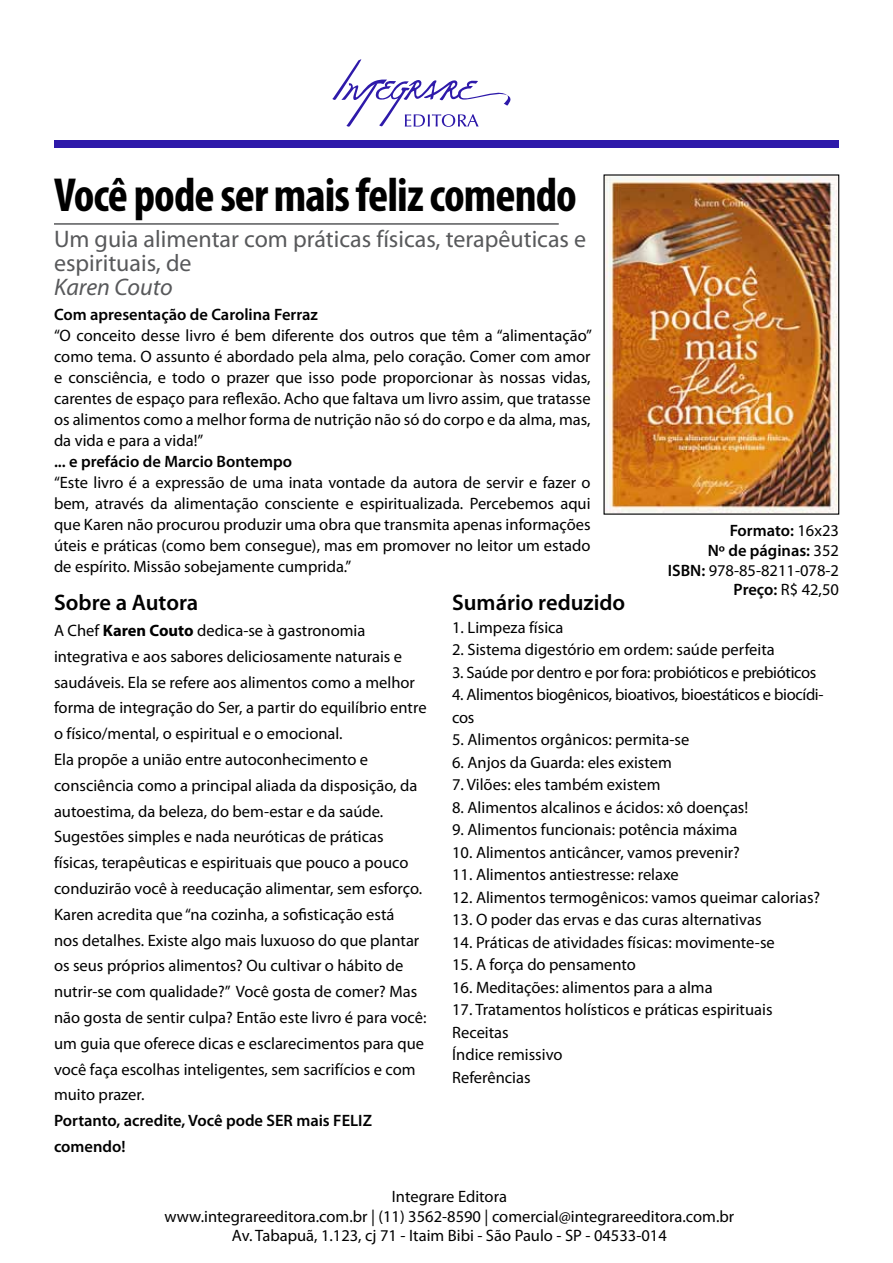
<style>
.page{position:relative;width:893px;height:1263px;background:#fff}
.page>*{position:absolute;margin:0;border:0;box-sizing:border-box;transform-origin:0 0}
.t1{font:700 condensed 48px "Myriad Pro";letter-spacing:-.02em;color:#000}
.t2{font:24px/24px "Myriad Pro";color:#58595b}
.t3{font:italic 24px "Myriad Pro";color:#58595b}
.t4{font:600 22.5px "Myriad Pro";color:#000}
.t5{font:16.5px/25.8px "Myriad Pro";color:#000;text-align:justify}
.t6{font:600 16.5px/25.8px "Myriad Pro";color:#000}
.t7{font:16.5px/22.5px "Myriad Pro";letter-spacing:-.02em;color:#000}
.s1{font-weight:700}
.s2{font-weight:600}
</style>
<div class="page">
<img style="left:606px;top:177px;width:231px;height:335px">
<svg style="left:332px;top:59px;width:179px;height:68px"></svg>
<div style="left:54px;top:140px;width:785px;height:8px;background:#2e1aaa"></div>
<hr style="left:54px;top:223px;width:505px;height:2px;background:#58595b">
<h1 class="t1" style="left:54px;top:165px;width:524px">Você pode ser mais feliz comendo</h1>
<h2 class="t2" style="left:54px;top:227px;width:534px">Um guia alimentar com práticas físicas, terapêuticas e espirituais, de</h2>
<h2 class="t3" style="left:54px;top:272px;width:120px">Karen Couto</h2>
<p class="t6" style="left:54px;top:301px;width:265px">Com apresentação de Carolina Ferraz</p>
<p class="t5" style="left:54px;top:325px;width:539px;line-height:21px">“O conceito desse livro é bem diferente dos outros que têm a “alimentação” como tema. O assunto é abordado pela alma, pelo coração. Comer com amor e consciência, e todo o prazer que isso pode proporcionar às nossas vidas, carentes de espaço para reflexão. Acho que faltava um livro assim, que tratasse os alimentos como a melhor forma de nutrição não só do corpo e da alma, mas, da vida e para a vida!”</p>
<p class="t6" style="left:54px;top:448px;width:240px">... e prefácio de Marcio Bontempo</p>
<p class="t5" style="left:54px;top:472px;width:538px;line-height:21px">“Este livro é a expressão de uma inata vontade da autora de servir e fazer o bem, através da alimentação consciente e espiritualizada. Percebemos aqui que Karen não procurou produzir uma obra que transmita apenas informações úteis e práticas (como bem consegue), mas em promover no leitor um estado de espírito. Missão sobejamente cumprida.”</p>
<h3 class="t4" style="left:54px;top:588px;width:146px">Sobre a Autora</h3>
<p class="t5" style="left:54px;top:617px;width:374px;text-align:left">A Chef <span class="s1">Karen Couto</span> dedica-se à gastronomia integrativa e aos sabores deliciosamente naturais e saudáveis. Ela se refere aos alimentos como a melhor forma de integração do Ser, a partir do equilíbrio entre o físico/mental, o espiritual e o emocional.<br>Ela propõe a união entre autoconhecimento e consciência como a principal aliada da disposição, da autoestima, da beleza, do bem-estar e da saúde.<br>Sugestões simples e nada neuróticas de práticas físicas, terapêuticas e espirituais que pouco a pouco conduzirão você à reeducação alimentar, sem esforço.<br>Karen acredita que “na cozinha, a sofisticação está<br>nos detalhes. Existe algo mais luxuoso do que plantar os seus próprios alimentos? Ou cultivar o hábito de nutrir-se com qualidade?” Você gosta de comer? Mas não gosta de sentir culpa? Então este livro é para você: um guia que oferece dicas e esclarecimentos para que você faça escolhas inteligentes, sem sacrifícios e com muito prazer.</p>
<p class="t6" style="left:54px;top:1107px;width:319px">Portanto, acredite, Você pode SER mais FELIZ comendo!</p>
<p class="t5" style="left:165px;top:1186px;width:571px;line-height:19.8px;text-align:center">Integrare Editora<br>www.integrareeditora.com.br | (11) 3562-8590 | comercial@integrareeditora.com.br<br>Av. Tabapuã, 1.123, cj 71 - Itaim Bibi - São Paulo - SP - 04533-014</p>
<p class="t5" style="left:668px;top:520px;width:173px;line-height:19.8px;text-align:right"><span class="s2">Formato:</span> 16x23<br><span class="s2">Nº de páginas:</span> 352<br><span class="s2">ISBN:</span> 978-85-8211-078-2<br><span class="s2">Preço:</span> R$ 42,50</p>
<h3 class="t4" style="left:452px;top:588px;width:175px">Sumário reduzido</h3>
<p class="t5" style="left:452px;top:614px;width:113px">1. Limpeza física</p>
<p class="t5" style="left:452px;top:636px;width:324px">2. Sistema digestório em ordem: saúde perfeita</p>
<p class="t7" style="left:452px;top:660px;width:366px">3. Saúde por dentro e por fora: probióticos e prebióticos</p>
<p class="t7" style="left:452px;top:683px;width:373px">4. Alimentos biogênicos, bioativos, bioestáticos e biocídi&shy;cos</p>
<p class="t5" style="left:452px;top:726px;width:239px">5. Alimentos orgânicos: permita-se</p>
<p class="t5" style="left:452px;top:749px;width:221px">6. Anjos da Guarda: eles existem</p>
<p class="t5" style="left:452px;top:771px;width:210px">7. Vilões: eles também existem</p>
<p class="t5" style="left:452px;top:794px;width:298px">8. Alimentos alcalinos e ácidos: xô doenças!</p>
<p class="t5" style="left:452px;top:816px;width:287px">9. Alimentos funcionais: potência máxima</p>
<p class="t5" style="left:452px;top:839px;width:289px">10. Alimentos anticâncer, vamos prevenir?</p>
<p class="t5" style="left:452px;top:861px;width:228px">11. Alimentos antiestresse: relaxe</p>
<p class="t5" style="left:452px;top:884px;width:370px">12. Alimentos termogênicos: vamos queimar calorias?</p>
<p class="t5" style="left:452px;top:906px;width:311px">13. O poder das ervas e das curas alternativas</p>
<p class="t5" style="left:452px;top:929px;width:324px">14. Práticas de atividades físicas: movimente-se</p>
<p class="t5" style="left:452px;top:951px;width:185px">15. A força do pensamento</p>
<p class="t5" style="left:452px;top:974px;width:262px">16. Meditações: alimentos para a alma</p>
<p class="t5" style="left:452px;top:998px;width:322px;line-height:22.5px;text-align:left">17. Tratamentos holísticos e práticas espirituais<br>Receitas<br>Índice remissivo<br>Referências</p>
</div>
